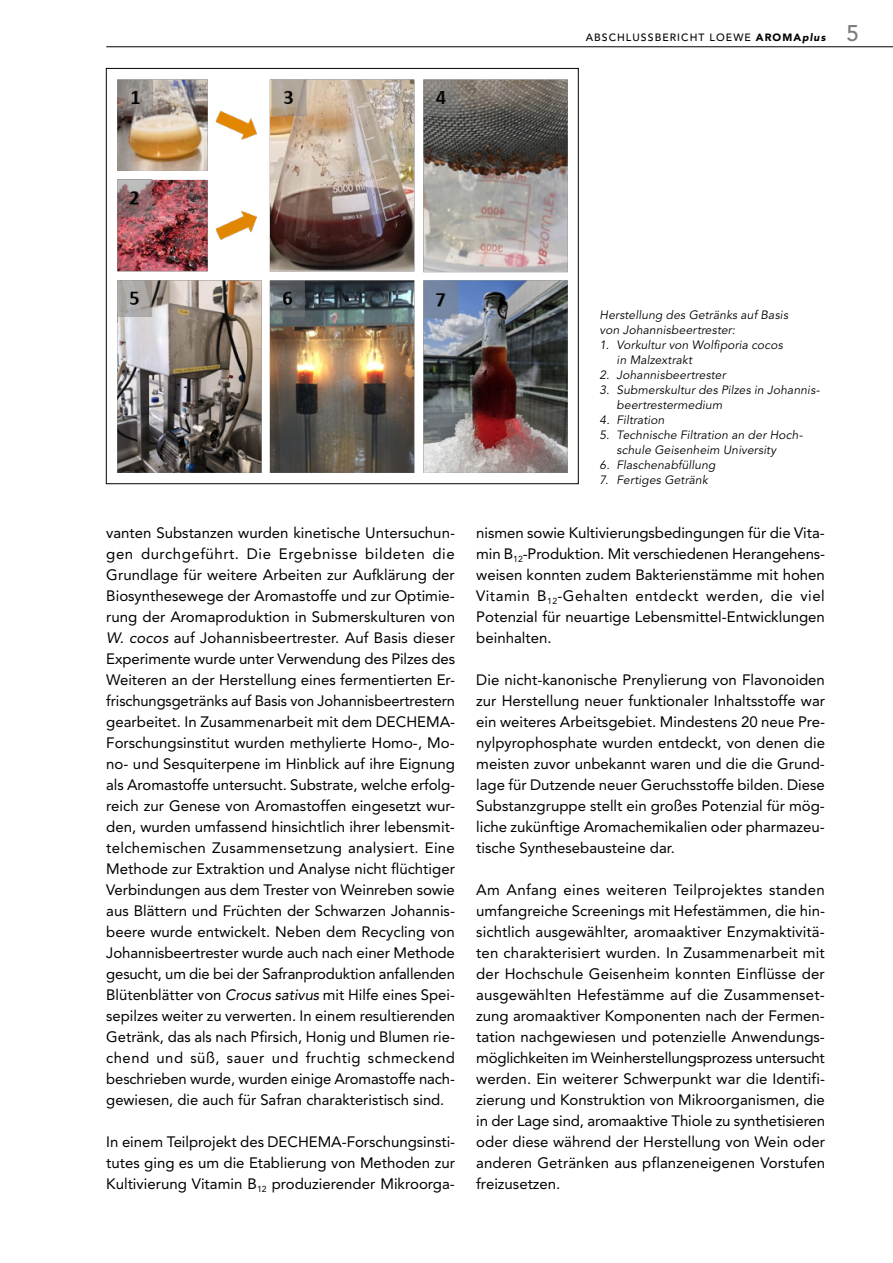
<style>
.page{position:relative;width:893px;height:1263px;background:#fff}
.page>*{position:absolute;margin:0;border:0;box-sizing:border-box;transform-origin:0 0}
.t1{font:15px/21px "Avenir LT Std";color:#000;text-align:justify}
.t2{font:italic 12px/15px "Avenir LT Std";letter-spacing:.01em;color:#000}
.t3{font:500 10.5px "Avenir LT Std";letter-spacing:.1em;color:#000}
.s1{font-weight:900}
.s2{font-weight:900;font-style:italic}
.s3{font-size:22.5px;color:#7b7c7e}
.s4{font-style:italic}
</style>
<div class="page">
<hr style="left:106px;top:47px;width:787px;height:1px;background:#000">
<img style="left:117px;top:79px;width:451px;height:394px">
<p class="t3" style="left:586px;top:32px;width:275px">ABSCHLUSSBERICHT LOEWE <span class="s1">AROMA</span><span class="s2">plus</span> <span class="s3">5</span></p>
<p class="t1" style="left:106px;top:522px;width:350px">vanten Substanzen wurden kinetische Untersuchun&shy;gen durchgeführt. Die Ergebnisse bildeten die Grundlage für weitere Arbeiten zur Aufklärung der Biosynthesewege der Aromastoffe und zur Optimie&shy;rung der Aromaproduktion in Submerskulturen von <span class="s4">W. cocos</span> auf Johannisbeertrester. Auf Basis dieser Experimente wurde unter Verwendung des Pilzes des Weiteren an der Herstellung eines fermentierten Er&shy;frischungsgetränks auf Basis von Johannisbeertrestern gearbeitet. In Zusammenarbeit mit dem DECHEMA-Forschungsinstitut wurden methylierte Homo-, Mo&shy;no- und Sesquiterpene im Hinblick auf ihre Eignung als Aromastoffe untersucht. Substrate, welche erfolg&shy;reich zur Genese von Aromastoffen eingesetzt wur&shy;den, wurden umfassend hinsichtlich ihrer lebensmit&shy;telchemischen Zusammensetzung analysiert. Eine Methode zur Extraktion und Analyse nicht flüchtiger Verbindungen aus dem Trester von Weinreben sowie aus Blättern und Früchten der Schwarzen Johannis&shy;beere wurde entwickelt. Neben dem Recycling von Johannisbeertrester wurde auch nach einer Methode gesucht, um die bei der Safranproduktion anfallenden Blütenblätter von <span class="s4">Crocus sativus</span> mit Hilfe eines Spei&shy;sepilzes weiter zu verwerten. In einem resultierenden Getränk, das als nach Pfirsich, Honig und Blumen rie&shy;chend und süß, sauer und fruchtig schmeckend beschrieben wurde, wurden einige Aromastoffe nach&shy;gewiesen, die auch für Safran charakteristisch sind.</p>
<p class="t1" style="left:106px;top:1131px;width:350px">In einem Teilprojekt des DECHEMA-Forschungsinsti&shy;tutes ging es um die Etablierung von Methoden zur Kultivierung Vitamin B<sub>12</sub> produzierender Mikroorga-</p>
<p class="t2" style="left:600px;top:308px;width:190px">Herstellung des Getränks auf Basis von Johannisbeertrester:</p>
<p class="t2" style="left:617px;top:338px;width:168px;text-indent:-17px">1. Vorkultur von Wolfiporia cocos in Malzextrakt</p>
<p class="t2" style="left:600px;top:368px;width:128px">2. Johannisbeertrester</p>
<p class="t2" style="left:617px;top:383px;width:205px;text-indent:-17px">3. Submerskultur des Pilzes in Johannis&shy;beertrestermedium</p>
<p class="t2" style="left:600px;top:413px;width:66px">4. Filtration</p>
<p class="t2" style="left:617px;top:428px;width:188px;text-indent:-17px">5. Technische Filtration an der Hoch&shy;schule Geisenheim University</p>
<p class="t2" style="left:600px;top:458px;width:118px">6. Flaschenabfüllung</p>
<p class="t2" style="left:600px;top:473px;width:110px">7. Fertiges Getränk</p>
<p class="t1" style="left:476px;top:522px;width:350px">nismen sowie Kultivierungsbedingungen für die Vita&shy;min B<sub>12</sub>-Produktion. Mit verschiedenen Herangehens&shy;weisen konnten zudem Bakterienstämme mit hohen Vitamin B<sub>12</sub>-Gehalten entdeckt werden, die viel Potenzial für neuartige Lebensmittel-Entwicklungen beinhalten.</p>
<p class="t1" style="left:476px;top:669px;width:350px">Die nicht-kanonische Prenylierung von Flavonoiden zur Herstellung neuer funktionaler Inhaltsstoffe war ein weiteres Arbeitsgebiet. Mindestens 20 neue Pre&shy;nylpyrophosphate wurden entdeckt, von denen die meisten zuvor unbekannt waren und die die Grund&shy;lage für Dutzende neuer Geruchsstoffe bilden. Diese Substanzgruppe stellt ein großes Potenzial für mög&shy;liche zukünftige Aromachemikalien oder pharmazeu&shy;tische Synthesebausteine dar.</p>
<p class="t1" style="left:476px;top:879px;width:350px">Am Anfang eines weiteren Teilprojektes standen umfangreiche Screenings mit Hefestämmen, die hin&shy;sichtlich ausgewählter, aromaaktiver Enzymaktivitä&shy;ten charakterisiert wurden. In Zusammenarbeit mit der Hochschule Geisenheim konnten Einflüsse der ausgewählten Hefestämme auf die Zusammenset&shy;zung aromaaktiver Komponenten nach der Fermen&shy;tation nachgewiesen und potenzielle Anwendungs&shy;möglichkeiten im Weinherstellungsprozess untersucht werden. Ein weiterer Schwerpunkt war die Identifi&shy;zierung und Konstruktion von Mikroorganismen, die in der Lage sind, aromaaktive Thiole zu synthetisieren oder diese während der Herstellung von Wein oder anderen Getränken aus pflanzeneigenen Vorstufen freizusetzen.</p>
</div>
